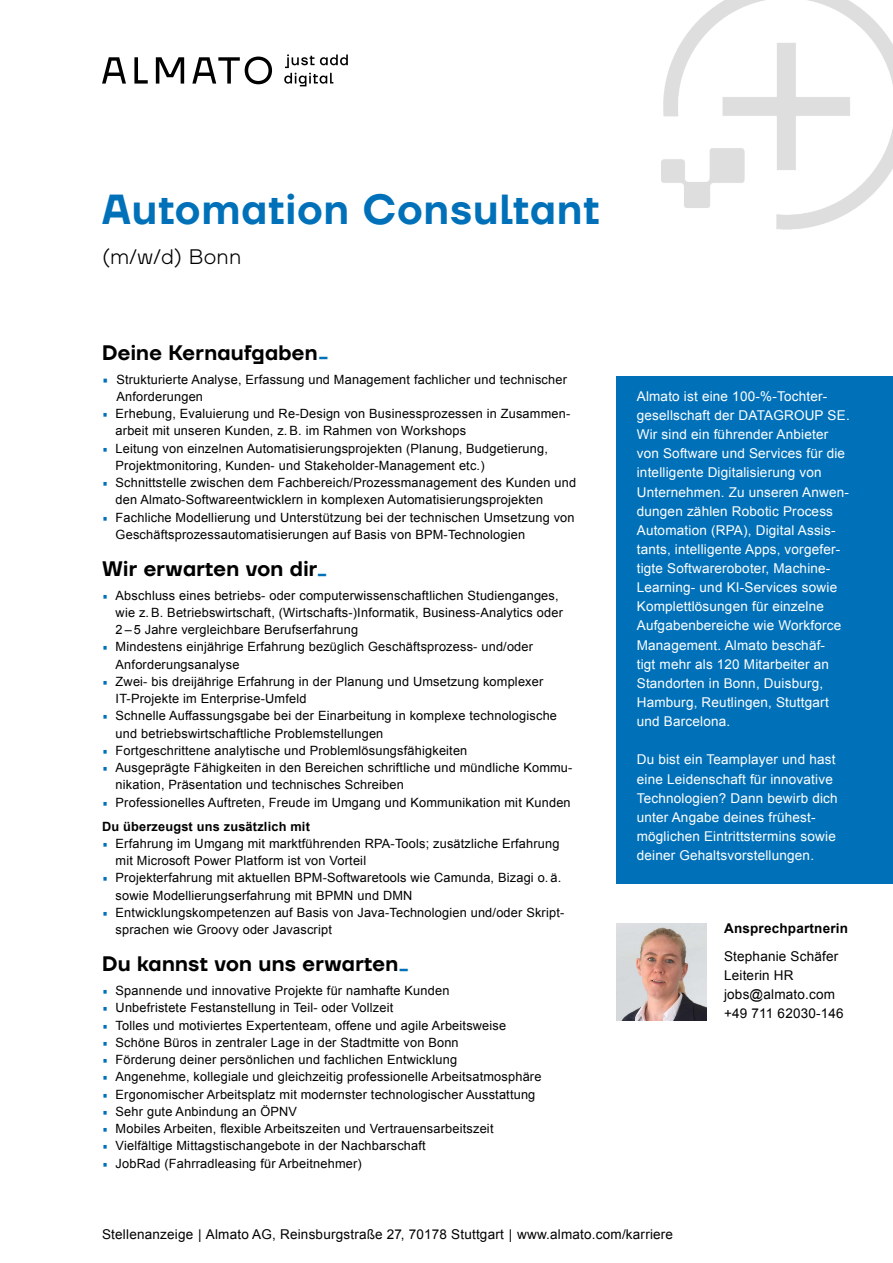
<style>
.page{position:relative;width:893px;height:1263px;background:#fff}
.page>*{position:absolute;margin:0;border:0;box-sizing:border-box;transform-origin:0 0}
.t1{font:600 42px "TT Firs Neue";letter-spacing:.03em;color:#0071b9}
.t2{font:600 21px "TT Firs Neue";letter-spacing:.015em;color:#000}
.t3{font:300 21px "TT Firs Neue";color:#000}
.t4{font:13.5px/19.2px "Arial";letter-spacing:.015em;color:#fff}
.t5{font:13.5px/19.2px "Arial";letter-spacing:.015em;color:#000}
.t6{font:700 13.5px "Arial";letter-spacing:.015em;color:#000}
.t7{font:12.75px/17.2px "Arial";letter-spacing:.015em;color:#000}
.s1{font-family:"Titillium";font-weight:300;font-size:13.5px;color:#0071b9}
.s2{font-family:"Titillium";font-weight:300;color:#0071b9}
.s3{font-weight:700}
</style>
<div class="page">
<svg style="left:102px;top:54px;width:246px;height:32px"></svg>
<div style="left:617px;top:376px;width:276px;height:507px;background:#0071b9"></div>
<img style="left:617px;top:923px;width:90px;height:97px">
<img style="left:662px;top:0;width:231px;height:230px">
<h1 class="t1" style="left:102px;top:180px;width:499px">Automation Consultant</h1>
<h2 class="t3" style="left:102px;top:243px;width:141px">(m/w/d) Bonn</h2>
<h2 class="t2" style="left:102px;top:338px;width:227px">Deine Kernaufgaben<sup>_</sup></h2>
<p class="t7" style="left:116px;top:371px;width:452px;text-indent:-14px"><span class="s1">•</span> Strukturierte Analyse, Erfassung und Management fachlicher und technischer<br>Anforderungen</p>
<p class="t7" style="left:116px;top:405px;width:456px;text-indent:-14px"><span class="s2">•</span> Erhebung, Evaluierung und Re-Design von Businessprozessen in Zusammen&shy;arbeit mit unseren Kunden, z.B. im Rahmen von Workshops</p>
<p class="t7" style="left:116px;top:440px;width:434px;text-indent:-14px"><span class="s2">•</span> Leitung von einzelnen Automatisierungsprojekten (Planung, Budgetierung,<br>Projektmonitoring, Kunden- und Stakeholder-Management etc.)</p>
<p class="t7" style="left:116px;top:474px;width:462px;text-indent:-14px"><span class="s2">•</span> Schnittstelle zwischen dem Fachbereich/Prozessmanagement des Kunden und den Almato-Softwareentwicklern in komplexen Automatisierungsprojekten</p>
<p class="t7" style="left:116px;top:509px;width:460px;text-indent:-14px"><span class="s2">•</span> Fachliche Modellierung und Unterstützung bei der technischen Umsetzung von<br>Geschäftsprozessautomatisierungen auf Basis von BPM-Technologien</p>
<h2 class="t2" style="left:102px;top:554px;width:225px">Wir erwarten von dir<sup>_</sup></h2>
<p class="t7" style="left:116px;top:587px;width:449px;text-indent:-14px"><span class="s2">•</span> Abschluss eines betriebs- oder computerwissenschaftlichen Studienganges, wie z.B. Betriebswirtschaft, (Wirtschafts-)Informatik, Business-Analytics oder<br>2 – 5 Jahre vergleichbare Berufserfahrung</p>
<p class="t7" style="left:116px;top:638px;width:419px;text-indent:-14px"><span class="s2">•</span> Mindestens einjährige Erfahrung bezüglich Geschäftsprozess- und/oder<br>Anforderungsanalyse</p>
<p class="t7" style="left:116px;top:673px;width:429px;text-indent:-14px"><span class="s2">•</span> Zwei- bis dreijährige Erfahrung in der Planung und Umsetzung komplexer<br>IT-Projekte im Enterprise-Umfeld</p>
<p class="t7" style="left:116px;top:707px;width:443px;text-indent:-14px"><span class="s2">•</span> Schnelle Auffassungsgabe bei der Einarbeitung in komplexe technologische und betriebswirtschaftliche Problemstellungen</p>
<p class="t7" style="left:102px;top:742px;width:367px"><span class="s2">•</span> Fortgeschrittene analytische und Problemlösungsfähigkeiten</p>
<p class="t7" style="left:116px;top:759px;width:458px;text-indent:-14px"><span class="s2">•</span> Ausgeprägte Fähigkeiten in den Bereichen schriftliche und mündliche Kommu&shy;nikation, Präsentation und technisches Schreiben</p>
<p class="t7" style="left:102px;top:790px;width:470px;line-height:24px"><span class="s2">•</span> Professionelles Auftreten, Freude im Umgang und Kommunikation mit Kunden<br><span class="s3">Du überzeugst uns zusätzlich mit</span></p>
<p class="t7" style="left:116px;top:835px;width:445px;text-indent:-14px"><span class="s2">•</span> Erfahrung im Umgang mit marktführenden RPA-Tools; zusätzliche Erfahrung mit Microsoft Power Platform ist von Vorteil</p>
<p class="t7" style="left:116px;top:869px;width:447px;text-indent:-14px"><span class="s2">•</span> Projekterfahrung mit aktuellen BPM-Softwaretools wie Camunda, Bizagi o. ä. sowie Modellierungserfahrung mit BPMN und DMN</p>
<p class="t7" style="left:116px;top:904px;width:450px;text-indent:-14px"><span class="s2">•</span> Entwicklungskompetenzen auf Basis von Java-Technologien und/oder Skript&shy;sprachen wie Groovy oder Javascript</p>
<h2 class="t2" style="left:102px;top:950px;width:307px">Du kannst von uns erwarten<sup>_</sup></h2>
<p class="t7" style="left:102px;top:982px;width:349px"><span class="s2">•</span> Spannende und innovative Projekte für namhafte Kunden</p>
<p class="t7" style="left:102px;top:999px;width:293px"><span class="s2">•</span> Unbefristete Festanstellung in Teil- oder Vollzeit</p>
<p class="t7" style="left:102px;top:1016px;width:406px"><span class="s2">•</span> Tolles und motiviertes Expertenteam, offene und agile Arbeitsweise</p>
<p class="t7" style="left:102px;top:1034px;width:358px"><span class="s2">•</span> Schöne Büros in zentraler Lage in der Stadtmitte von Bonn</p>
<p class="t7" style="left:102px;top:1051px;width:357px"><span class="s2">•</span> Förderung deiner persönlichen und fachlichen Entwicklung</p>
<p class="t7" style="left:102px;top:1068px;width:441px"><span class="s2">•</span> Angenehme, kollegiale und gleichzeitig professionelle Arbeitsatmosphäre</p>
<p class="t7" style="left:102px;top:1085px;width:435px"><span class="s2">•</span> Ergonomischer Arbeitsplatz mit modernster technologischer Ausstattung</p>
<p class="t7" style="left:102px;top:1103px;width:197px"><span class="s2">•</span> Sehr gute Anbindung an ÖPNV</p>
<p class="t7" style="left:102px;top:1120px;width:393px"><span class="s2">•</span> Mobiles Arbeiten, flexible Arbeitszeiten und Vertrauensarbeitszeit</p>
<p class="t7" style="left:102px;top:1137px;width:325px"><span class="s2">•</span> Vielfältige Mittagstischangebote in der Nachbarschaft</p>
<p class="t7" style="left:102px;top:1154px;width:261px"><span class="s2">•</span> JobRad (Fahrradleasing für Arbeitnehmer)</p>
<p class="t4" style="left:637px;top:387px;width:214px">Almato ist eine 100-%-Tochter&shy;gesellschaft der DATAGROUP SE.<br>Wir sind ein führender Anbieter von Software und Services für die intelligente Digitalisierung von<br>Unternehmen. Zu unseren Anwen&shy;dungen zählen Robotic Process<br>Automation (RPA), Digital Assis&shy;tants, intelligente Apps, vorgefer&shy;tigte Softwareroboter, Machine-<br>Learning- und KI-Services sowie<br>Komplettlösungen für einzelne<br>Aufgabenbereiche wie Workforce<br>Management. Almato beschäf-<br>tigt mehr als 120 Mitarbeiter an<br>Standorten in Bonn, Duisburg,<br>Hamburg, Reutlingen, Stuttgart und Barcelona.</p>
<p class="t4" style="left:637px;top:750px;width:202px">Du bist ein Teamplayer und hast eine Leidenschaft für innovative<br>Technologien? Dann bewirb dich unter Angabe deines frühest&shy;möglichen Eintrittstermins sowie deiner Gehaltsvorstellungen.</p>
<p class="t6" style="left:724px;top:919px;width:126px">Ansprechpartnerin</p>
<p class="t5" style="left:724px;top:947px;width:121px">Stephanie Schäfer<br>Leiterin HR jobs@almato.com +49 711 62030-146</p>
<p class="t5" style="left:102px;top:1224px;width:573px">Stellenanzeige | Almato AG, Reinsburgstraße 27, 70178 Stuttgart | www.almato.com/karriere</p>
</div>
